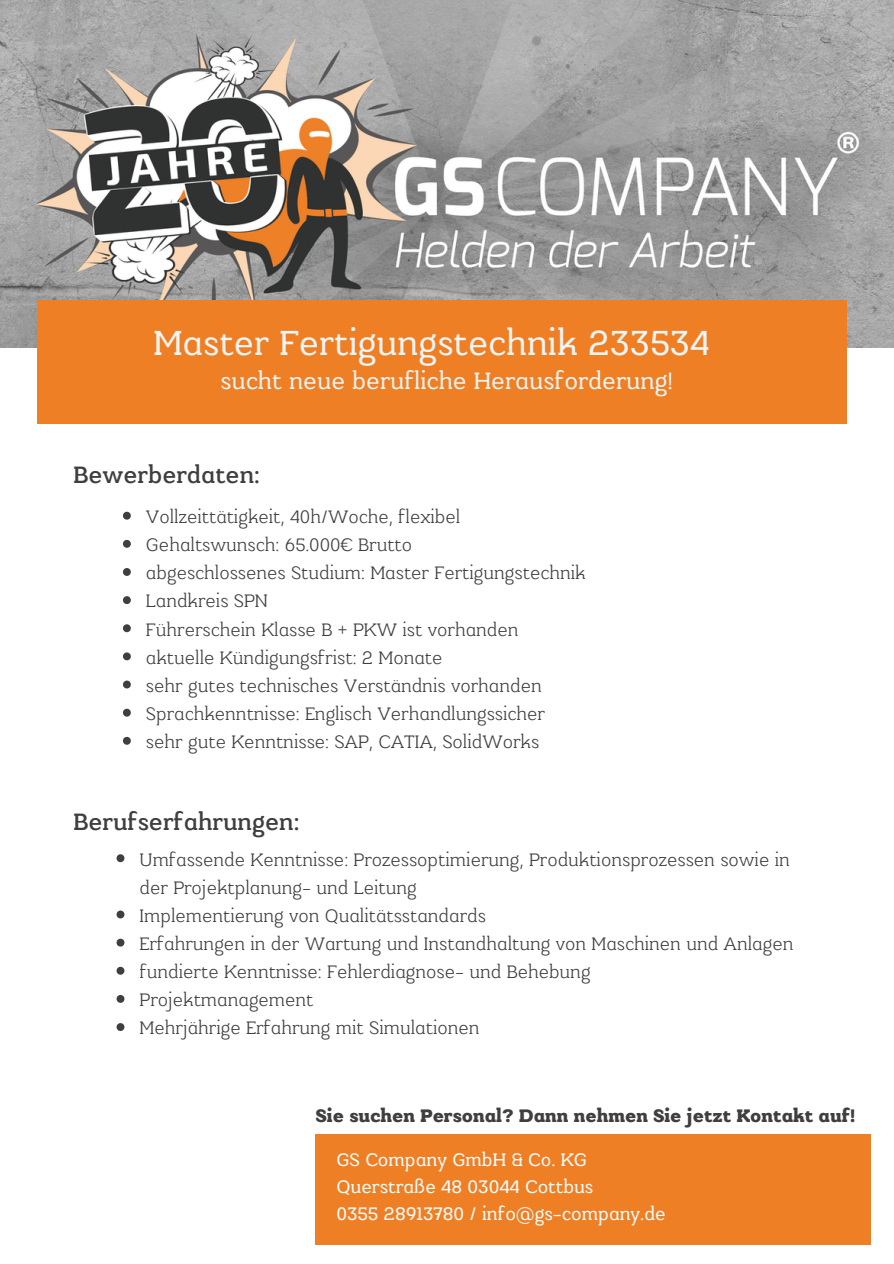
<style>
.page{position:relative;width:894px;height:1264px;background:#fff}
.page>*{position:absolute;margin:0;border:0;box-sizing:border-box;transform-origin:0 0}
.t1{font:37.5px "Kulachat Slab";color:#f4f4f4}
.t2{font:25.5px "Kulachat Slab";color:#f4f4f4}
.t3{font:500 25.5px "Kulachat Slab";color:#403f3f}
.t4{font:300 19.5px/28.2px "Kulachat Slab";color:#403f3f}
.t5{font:19.5px "Kulachat Slab";color:#fff}
.t6{font:800 19.5px "Kulachat Slab";color:#403f3f}
</style>
<div class="page">
<img style="left:0;top:0;width:893px;height:347px">
<div style="left:37px;top:300px;width:809px;height:123px;background:#ef7f25"></div>
<div style="left:316px;top:1134px;width:554px;height:110px;background:#ef7f25"></div>
<svg style="left:116px;top:854px;width:8px;height:8px"></svg>
<svg style="left:116px;top:910px;width:8px;height:8px"></svg>
<svg style="left:116px;top:938px;width:8px;height:8px"></svg>
<svg style="left:116px;top:966px;width:8px;height:8px"></svg>
<svg style="left:116px;top:995px;width:8px;height:7px"></svg>
<svg style="left:116px;top:1023px;width:8px;height:7px"></svg>
<svg style="left:123px;top:512px;width:8px;height:7px"></svg>
<svg style="left:123px;top:540px;width:8px;height:8px"></svg>
<svg style="left:123px;top:568px;width:8px;height:8px"></svg>
<svg style="left:123px;top:596px;width:8px;height:8px"></svg>
<svg style="left:123px;top:624px;width:8px;height:8px"></svg>
<svg style="left:123px;top:652px;width:8px;height:8px"></svg>
<svg style="left:123px;top:680px;width:8px;height:8px"></svg>
<svg style="left:123px;top:708px;width:8px;height:8px"></svg>
<svg style="left:123px;top:737px;width:8px;height:7px"></svg>
<h1 class="t1" style="left:153px;top:320px;width:557px">Master Fertigungstechnik 233534</h1>
<h3 class="t2" style="left:220px;top:365px;width:454px">sucht neue berufliche Herausforderung!</h3>
<p class="t3" style="left:73px;top:459px;width:188px">Bewerberdaten:</p>
<p class="t4" style="left:146px;top:502px;width:316px">Vollzeittätigkeit, 40h/Woche, flexibel</p>
<p class="t4" style="left:146px;top:530px;width:268px">Gehaltswunsch: 65.000€ Brutto</p>
<h2 class="t4" style="left:146px;top:558px;width:441px">abgeschlossenes Studium: Master Fertigungstechnik</h2>
<p class="t4" style="left:146px;top:586px;width:123px">Landkreis SPN</p>
<p class="t4" style="left:146px;top:614px;width:374px">Führerschein Klasse B + PKW ist vorhanden</p>
<p class="t4" style="left:146px;top:643px;width:298px">aktuelle Kündigungsfrist: 2 Monate</p>
<p class="t4" style="left:146px;top:671px;width:397px">sehr gutes technisches Verständnis vorhanden</p>
<p class="t4" style="left:146px;top:699px;width:400px">Sprachkenntnisse: Englisch Verhandlungssicher</p>
<p class="t4" style="left:146px;top:727px;width:394px">sehr gute Kenntnisse: SAP, CATIA, SolidWorks</p>
<h2 class="t3" style="left:73px;top:806px;width:227px">Berufserfahrungen:</h2>
<p class="t4" style="left:139px;top:844px;width:651px">Umfassende Kenntnisse: Prozessoptimierung, Produktionsprozessen sowie in der Projektplanung- und Leitung</p>
<p class="t4" style="left:139px;top:901px;width:348px">Implementierung von Qualitätsstandards</p>
<p class="t4" style="left:139px;top:929px;width:655px">Erfahrungen in der Wartung und Instandhaltung von Maschinen und Anlagen</p>
<p class="t4" style="left:139px;top:957px;width:452px">fundierte Kenntnisse: Fehlerdiagnose- und Behebung</p>
<p class="t4" style="left:139px;top:985px;width:175px">Projektmanagement</p>
<p class="t4" style="left:139px;top:1013px;width:341px">Mehrjährige Erfahrung mit Simulationen</p>
<h4 class="t6" style="left:316px;top:1103px;width:541px">Sie suchen Personal? Dann nehmen Sie jetzt Kontakt auf!</h4>
<p class="t5" style="left:336px;top:1147px;width:252px">GS Company GmbH &amp; Co. KG</p>
<p class="t5" style="left:336px;top:1174px;width:258px">Querstraße 48 03044 Cottbus</p>
<p class="t5" style="left:336px;top:1201px;width:330px">0355 28913780 / info@gs-company.de</p>
</div>
